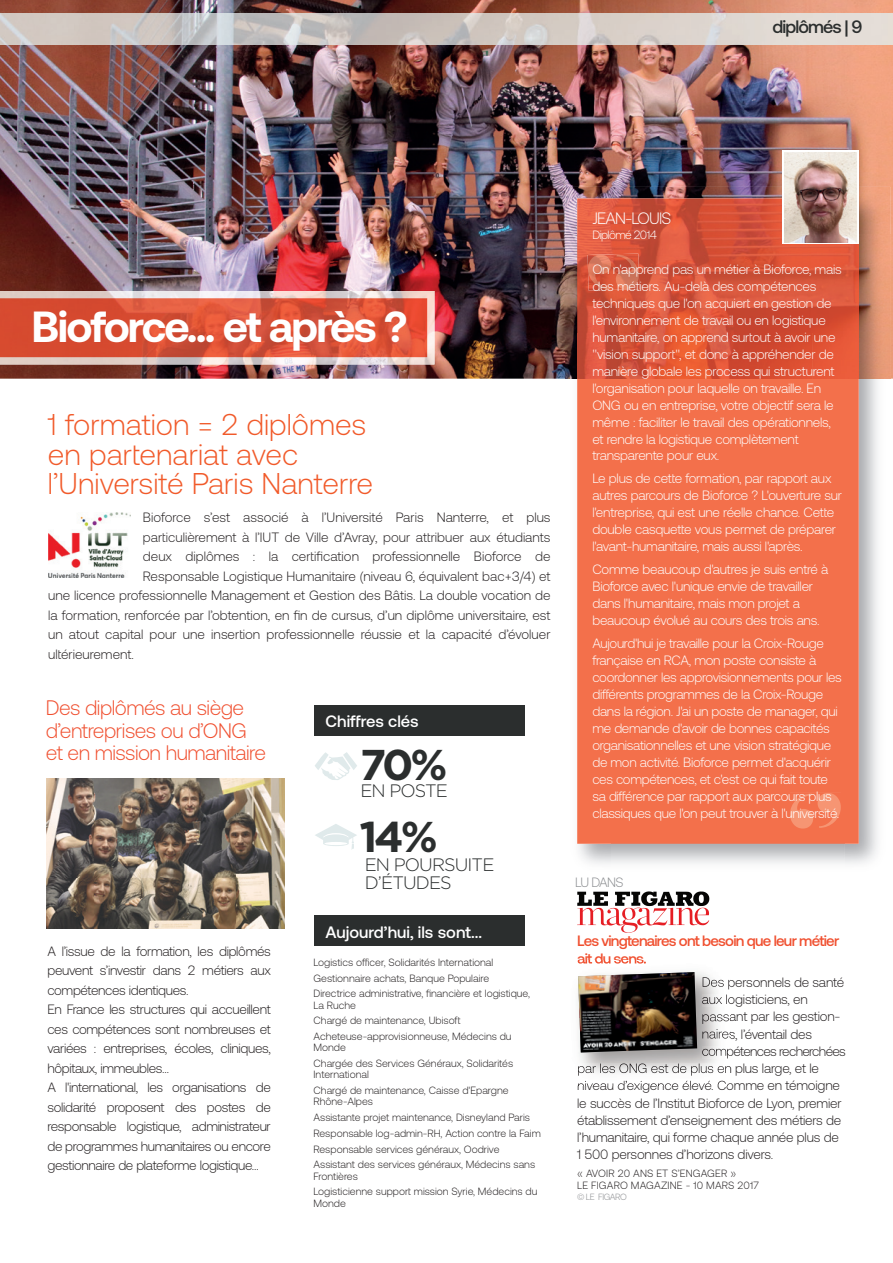
<style>
.page{position:relative;width:893px;height:1263px;background:#fff}
.page>*{position:absolute;margin:0;border:0;box-sizing:border-box;transform-origin:0 0}
.t1{font:114.9px "Elephant";color:#f69573}
.t2{font:700 43.5px "Aeonik";letter-spacing:-.045em;color:#fff}
.t3{font:700 43.05px/72.3px "Gotham";color:#2b2e2e}
.t4{font:300 30px/29.5px "Aeonik";color:#f15a2a}
.t5{font:300 21px/22.5px "Aeonik";letter-spacing:-.025em;color:#f05030}
.t6{font:300 18px/18px "Gotham";letter-spacing:-.05em;color:#2b2e2e}
.t7{font:500 18px "Aeonik";letter-spacing:-.05em;color:#2b2e2e}
.t8{font:500 16.5px "Aeonik";color:#fff}
.t9{font:300 16.5px "Aeonik";letter-spacing:-.05em;color:#fff}
.t10{font:500 15px/17.2px "Aeonik";letter-spacing:-.05em;color:#f05030}
.t11{font:300 13.5px/17px "Aeonik";letter-spacing:-.02em;color:#fff}
.t12{font:300 13.5px/19.5px "Aeonik";letter-spacing:-.015em;color:#231f20}
.t13{font:300 13.5px "Aeonik";letter-spacing:-.065em;color:#8d8f92}
.t14{font:300 12px "Aeonik";letter-spacing:-.05em;color:#fff}
.t15{font:300 10.5px/15.8px "Aeonik";color:#231f20}
.t16{font:300 9px "Aeonik";letter-spacing:-.05em;color:#8d8f92}
</style>
<div class="page">
<img style="left:0;top:0;width:893px;height:379px">
<img style="left:47px;top:778px;width:237px;height:151px">
<img style="left:0;top:13px;width:893px;height:32px">
<img style="left:0;top:291px;width:434px;height:73px">
<img style="left:566px;top:187px;width:324px;height:47px">
<img style="left:566px;top:234px;width:11px;height:145px">
<img style="left:859px;top:234px;width:31px;height:145px">
<div style="left:577px;top:379px;width:282px;height:465px;background:#f3704b"></div>
<img style="left:577px;top:198px;width:282px;height:181px">
<div style="left:314px;top:915px;width:210px;height:31px;background:#2b2e2e"></div>
<div style="left:314px;top:705px;width:210px;height:30px;background:#2b2e2e"></div>
<svg style="left:315px;top:824px;width:42px;height:26px"></svg>
<svg style="left:315px;top:752px;width:42px;height:28px"></svg>
<svg style="left:577px;top:891px;width:132px;height:42px"></svg>
<img style="left:577px;top:960px;width:152px;height:121px">
<img style="left:578px;top:960px;width:68px;height:3px">
<img style="left:703px;top:977px;width:27px;height:12px">
<img style="left:702px;top:994px;width:28px;height:13px">
<img style="left:702px;top:1012px;width:28px;height:12px">
<img style="left:702px;top:1029px;width:28px;height:11px">
<img style="left:702px;top:1046px;width:28px;height:12px">
<img style="left:578px;top:1063px;width:152px;height:13px">
<img style="left:578px;top:1081px;width:152px;height:5px">
<img style="left:578px;top:972px;width:119px;height:80px">
<img style="left:48px;top:513px;width:83px;height:65px">
<svg style="left:782px;top:150px;width:77px;height:94px"></svg>
<img style="left:784px;top:152px;width:72px;height:90px">
<img style="left:588px;top:254px;width:51px;height:37px">
<div style="left:790px;top:793px;width:51px;height:35px;background:#f3704b"></div>
<h3 class="t7" style="left:772px;top:16px;width:91px">diplômés | 9</h3>
<h2 class="t2" style="left:32px;top:302px;width:377px">Bioforce... et après ?</h2>
<h3 class="t4" style="left:48px;top:410px;width:327px">1 formation = 2 diplômes en partenariat avec l’Université Paris Nanterre</h3>
<p class="t12" style="left:143px;top:508px;width:409px">Bioforce s’est associé à l’Université Paris Nanterre, et plus</p>
<p class="t12" style="left:143px;top:527px;width:409px">particulièrement à l’IUT de Ville d’Avray, pour attribuer aux étudiants</p>
<p class="t12" style="left:143px;top:547px;width:409px">deux diplômes : la certification professionnelle Bioforce de</p>
<p class="t12" style="left:143px;top:566px;width:409px">Responsable Logistique Humanitaire (niveau 6, équivalent bac+3/4) et</p>
<p class="t12" style="left:48px;top:586px;width:504px">une licence professionnelle Management et Gestion des Bâtis. La double vocation de</p>
<p class="t12" style="left:48px;top:605px;width:504px">la formation, renforcée par l’obtention, en fin de cursus, d’un diplôme universitaire, est</p>
<p class="t12" style="left:48px;top:625px;width:504px">un atout capital pour une insertion professionnelle réussie et la capacité d’évoluer</p>
<p class="t12" style="left:48px;top:644px;width:88px">ultérieurement.</p>
<h3 class="t5" style="left:46px;top:697px;width:222px">Des diplômés au siège d’entreprises ou d’ONG et en mission humanitaire</h3>
<p class="t12" style="left:47px;top:941px;width:225px">A l’issue de la formation, les diplômés peuvent s’investir dans 2 métiers aux compétences identiques.<br>En France les structures qui accueillent ces compétences sont nombreuses et variées : entreprises, écoles, cliniques, hôpitaux, immeubles…<br>A l'international, les organisations de solidarité proposent des postes de responsable logistique, administrateur de programmes humanitaires ou encore gestionnaire de plateforme logistique…</p>
<p class="t8" style="left:326px;top:712px;width:95px">Chiffres clés</p>
<h3 class="t3" style="left:359px;top:728px;width:90px">70%<br>14%</h3>
<h3 class="t6" style="left:360px;top:781px;width:89px">EN POSTE</h3>
<h3 class="t6" style="left:365px;top:855px;width:131px">EN POURSUITE<br>D’ÉTUDES</h3>
<p class="t8" style="left:326px;top:922px;width:158px">Aujourd’hui, ils sont...</p>
<p class="t15" style="left:314px;top:954px;width:218px">Logistics officer, Solidarités International<br>Gestionnaire achats, Banque Populaire<br>Directrice administrative, financière et logistique,</p>
<p class="t15" style="left:314px;top:997px;width:200px">La Ruche<br>Chargé de maintenance, Ubisoft<br>Acheteuse-approvisionneuse, Médecins du</p>
<p class="t15" style="left:314px;top:1040px;width:201px">Monde<br>Chargée des Services Généraux, Solidarités</p>
<p class="t15" style="left:314px;top:1067px;width:197px">International<br>Chargé de maintenance, Caisse d'Epargne</p>
<p class="t15" style="left:314px;top:1094px;width:229px">Rhône-Alpes<br>Assistante projet maintenance, Disneyland Paris Responsable log-admin-RH, Action contre la Faim Responsable services généraux, Oodrive Assistant des services généraux, Médecins sans</p>
<p class="t15" style="left:314px;top:1168px;width:225px">Frontières<br>Logisticienne support mission Syrie, Médecins du</p>
<p class="t15" style="left:314px;top:1195px;width:34px">Monde</p>
<p class="t9" style="left:592px;top:209px;width:80px">JEAN-LOUIS</p>
<p class="t14" style="left:592px;top:228px;width:66px">Diplômé 2014</p>
<p class="t11" style="left:592px;top:261px;width:251px">On n'apprend pas un métier à Bioforce, mais des métiers. Au-delà des compétences techniques que l'on acquiert en gestion de l'environnement de travail ou en logistique humanitaire, on apprend surtout à avoir une "vision support", et donc à appréhender de manière globale les process qui structurent l'organisation pour laquelle on travaille. En ONG ou en entreprise, votre objectif sera le même : faciliter le travail des opérationnels, et rendre la logistique complètement transparente pour eux.</p>
<p class="t11" style="left:592px;top:470px;width:251px">Le plus de cette formation, par rapport aux autres parcours de Bioforce ? L'ouverture sur l'entreprise, qui est une réelle chance. Cette double casquette vous permet de préparer l'avant-humanitaire, mais aussi l'après.</p>
<p class="t11" style="left:592px;top:561px;width:237px">Comme beaucoup d'autres je suis entré à Bioforce avec l'unique envie de travailler dans l'humanitaire, mais mon projet a beaucoup évolué au cours des trois ans.</p>
<p class="t11" style="left:592px;top:635px;width:251px">Aujourd'hui je travaille pour la Croix-Rouge française en RCA, mon poste consiste à coordonner les approvisionnements pour les différents programmes de la Croix-Rouge dans la région. J'ai un poste de manager, qui me demande d'avoir de bonnes capacités organisationnelles et une vision stratégique de mon activité. Bioforce permet d'acquérir ces compétences, et c'est ce qui fait toute sa différence par rapport aux parcours plus classiques que l'on peut trouver à l'université.</p>
<h1 class="t1" style="left:789px;top:764px;width:55px">‘’</h1>
<p class="t13" style="left:575px;top:874px;width:50px">LU DANS</p>
<p class="t10" style="left:577px;top:932px;width:264px">Les vingtenaires ont besoin que leur métier ait du sens.</p>
<p class="t12" style="left:702px;top:973px;width:146px;line-height:17.2px">Des personnels de santé aux logisticiens, en passant par les gestion&shy;naires, l’éventail des compétences recherchées</p>
<p class="t12" style="left:577px;top:1077px;width:266px;line-height:17.2px">niveau d’exigence élevé. Comme en témoigne le succès de l’Institut Bioforce de Lyon, premier établissement d’enseignement des métiers de l’humanitaire, qui forme chaque année plus de 1 500 personnes d’horizons divers.</p>
<p class="t15" style="left:577px;top:1167px;width:183px;line-height:12px">« AVOIR 20 ANS ET S’ENGAGER »<br>LE FIGARO MAGAZINE - 10 MARS 2017</p>
<p class="t16" style="left:577px;top:1192px;width:51px">© LE FIGARO</p>
</div>
